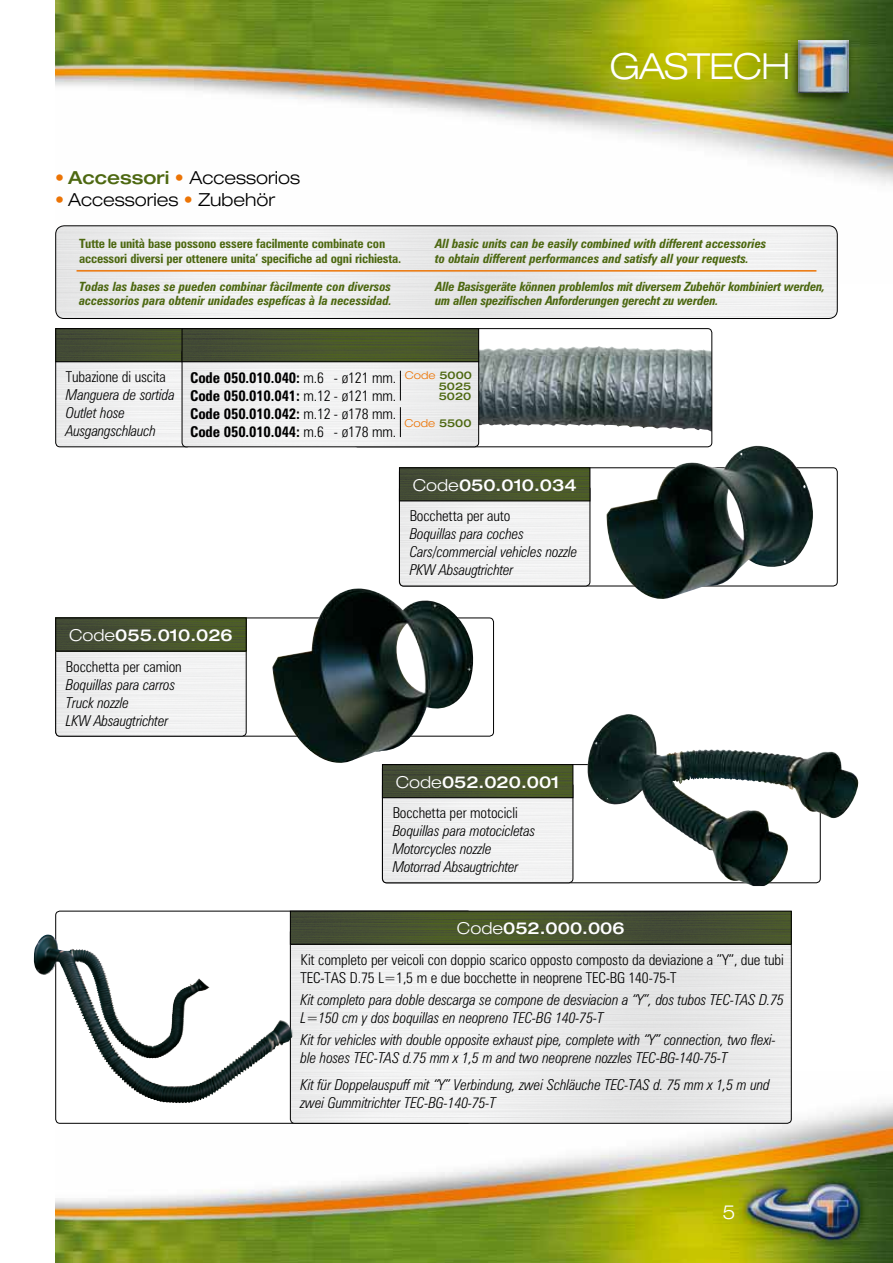
<style>
.page{position:relative;width:893px;height:1263px;background:#fff}
.page>*{position:absolute;margin:0;border:0;box-sizing:border-box;transform-origin:0 0}
.t1{font:300 expanded 36px "Ford";letter-spacing:-.025em;color:#fff}
.t2{font:300 expanded 19.5px "Ford";color:#fff}
.t3{font:300 expanded 18px "Ford";color:#000}
.t4{font:500 expanded 16.5px "Ford";color:#fff}
.t5{font:italic 300 condensed 15px/18px "Zurich BT";letter-spacing:-.01em;color:#000}
.t6{font:300 condensed 15px/18px "Zurich BT";letter-spacing:-.01em;color:#000}
.t7{font:700 condensed 15px/18px "Zurich BT";letter-spacing:-.01em;color:#000;text-align:justify}
.t8{font:italic 700 condensed 12.75px/14.2px "Zurich BT";letter-spacing:-.01em;color:#4d6811}
.t9{font:700 condensed 12.75px/14.2px "Zurich BT";letter-spacing:-.015em;color:#4d6811}
.t10{font:300 expanded 10.95px "Ford";color:#ec7405}
.t11{font:500 expanded 10.65px/10.5px "Ford";color:#4d6811;text-align:justify}
.s1{color:#ec7405}
.s2{font-weight:500;color:#4d6811}
.s3{font-weight:300}
.s4{font-weight:300;color:#ec7405}
</style>
<div class="page">
<img style="left:55px;top:1103px;width:838px;height:160px">
<img style="left:55px;top:0;width:838px;height:231px">
<img style="left:798px;top:40px;width:50px;height:52px">
<img style="left:56px;top:226px;width:781px;height:92px">
<div style="left:55px;top:225px;width:783px;height:94px;border:1px solid #000;border-radius:9px"></div>
<img style="left:606px;top:446px;width:208px;height:153px">
<div style="left:399px;top:501px;width:191px;height:85px;background:#f0f0f1"></div>
<div style="left:399px;top:484px;width:191px;height:102px;border:1px solid #000;border-radius:4px"></div>
<img style="left:401px;top:469px;width:187px;height:30px">
<div style="left:399px;top:467px;width:191px;height:34px;border:1px solid #000"></div>
<img style="left:272px;top:588px;width:205px;height:185px">
<div style="left:56px;top:651px;width:190px;height:85px;background:#f0f0f1"></div>
<div style="left:55px;top:634px;width:192px;height:102px;border:1px solid #000;border-radius:4px"></div>
<img style="left:57px;top:619px;width:188px;height:30px">
<div style="left:55px;top:617px;width:192px;height:34px;border:1px solid #000"></div>
<svg style="left:354px;top:329px;width:358px;height:118px"></svg>
<img style="left:479px;top:346px;width:155px;height:81px">
<div style="left:353px;top:328px;width:359px;height:119px;border:1px solid #000;border-radius:4px"></div>
<div style="left:56px;top:362px;width:126px;height:85px;background:#efefef"></div>
<div style="left:55px;top:348px;width:136px;height:99px;border:1px solid #000;border-radius:4px"></div>
<img style="left:57px;top:330px;width:125px;height:30px">
<div style="left:55px;top:328px;width:136px;height:34px;border:1px solid #000"></div>
<div style="left:182px;top:362px;width:297px;height:85px;background:#efefef"></div>
<div style="left:182px;top:348px;width:297px;height:99px;border:1px solid #000;border-radius:4px"></div>
<img style="left:184px;top:330px;width:293px;height:30px">
<div style="left:182px;top:328px;width:297px;height:34px;border:1px solid #000"></div>
<svg style="left:382px;top:764px;width:438px;height:119px"></svg>
<img style="left:585px;top:723px;width:204px;height:163px">
<div style="left:382px;top:798px;width:191px;height:85px;background:#f0f0f1"></div>
<div style="left:382px;top:781px;width:191px;height:102px;border:1px solid #000;border-radius:4px"></div>
<img style="left:384px;top:766px;width:187px;height:30px">
<div style="left:382px;top:764px;width:191px;height:34px;border:1px solid #000"></div>
<hr style="left:77px;top:270px;width:739px;height:2px;background:#ec7405">
<svg style="left:56px;top:911px;width:415px;height:212px"></svg>
<img style="left:292px;top:913px;width:498px;height:30px">
<div style="left:290px;top:911px;width:502px;height:34px;border:1px solid #000"></div>
<img style="left:33px;top:949px;width:100px;height:141px">
<hr style="left:400px;top:407px;width:1px;height:30px;background:#000">
<hr style="left:400px;top:371px;width:1px;height:30px;background:#000">
<h1 class="t1" style="left:609px;top:45px;width:182px">GASTECH</h1>
<p class="t3" style="left:55px;top:167px;width:246px"><span class="s1">•</span> <span class="s2">Accessori</span> <span class="s1">•</span> Accessorios</p>
<p class="t3" style="left:55px;top:189px;width:221px"><span class="s1">•</span> Accessories <span class="s1">•</span> Zubehör</p>
<p class="t9" style="left:79px;top:237px;width:324px">Tutte le unità base possono essere facilmente combinate con accessori diversi per ottenere unita’ specifiche ad ogni richiesta.</p>
<p class="t8" style="left:79px;top:279px;width:314px">Todas las bases se pueden combinar fàcilmente con diversos accessorios para obtenir unidades espefícas à la necessidad.</p>
<p class="t8" style="left:435px;top:237px;width:333px">All basic units can be easily combined with different accessories to obtain different performances and satisfy all your requests.</p>
<p class="t8" style="left:435px;top:279px;width:392px">Alle Basisgeräte können problemlos mit diversem Zubehör kombiniert werden, um allen spezifischen Anforderungen gerecht zu werden.</p>
<p class="t6" style="left:66px;top:368px;width:102px">Tubazione di uscita</p>
<p class="t5" style="left:66px;top:386px;width:111px">Manguera de sortida<br>Outlet hose<br>Ausgangschlauch</p>
<p class="t7" style="left:190px;top:368px;width:208px">Code 050.010.040: <span class="s3">m.6 - ø121 mm.<br></span>Code 050.010.041: <span class="s3">m.12 - ø121 mm.<br></span>Code 050.010.042: <span class="s3">m.12 - ø178 mm.<br></span>Code 050.010.044: <span class="s3">m.6 - ø178 mm.</span></p>
<p class="t11" style="left:439px;top:370px;width:35px;text-indent:-34px"><span class="s4">Code</span> 5000<br>5025<br>5020</p>
<p class="t10" style="left:404px;top:417px;width:68px">Code <span class="s2">5500</span></p>
<p class="t4" style="left:413px;top:475px;width:165px"><span class="s3">Code</span>050.010.034</p>
<p class="t6" style="left:410px;top:507px;width:102px">Bocchetta per auto</p>
<p class="t5" style="left:410px;top:525px;width:169px">Boquillas para coches<br>Cars/commercial vehicles nozzle<br>PKW Absaugtrichter</p>
<p class="t4" style="left:69px;top:625px;width:165px"><span class="s3">Code</span>055.010.026</p>
<p class="t6" style="left:66px;top:657px;width:117px">Bocchetta per camion</p>
<p class="t5" style="left:66px;top:675px;width:111px">Boquillas para carros<br>Truck nozzle<br>LKW Absaugtrichter</p>
<p class="t4" style="left:396px;top:771px;width:165px"><span class="s3">Code</span>052.020.001</p>
<p class="t6" style="left:393px;top:804px;width:127px">Bocchetta per motocicli</p>
<p class="t5" style="left:393px;top:822px;width:144px">Boquillas para motocicletas<br>Motorcycles nozzle<br>Motorrad Absaugtrichter</p>
<p class="t4" style="left:457px;top:918px;width:169px"><span class="s3">Code</span>052.000.006</p>
<p class="t6" style="left:301px;top:950px;width:485px">Kit completo per veicoli con doppio scarico opposto composto da deviazione a ”Y”, due tubi<br>TEC-TAS D.75 L=1,5 m e due bocchette in neoprene TEC-BG 140-75-T</p>
<p class="t5" style="left:301px;top:990px;width:485px">Kit completo para doble descarga se compone de desviacion a “Y”, dos tubos TEC-TAS D.75<br>L=150 cm y dos boquillas en neopreno TEC-BG 140-75-T</p>
<p class="t5" style="left:301px;top:1031px;width:477px">Kit for vehicles with double opposite exhaust pipe, complete with “Y” connection, two flexi&shy;ble hoses TEC-TAS d.75 mm x 1,5 m and two neoprene nozzles TEC-BG-140-75-T</p>
<p class="t5" style="left:301px;top:1075px;width:471px">Kit für Doppelauspuff mit “Y” Verbindung, zwei Schläuche TEC-TAS d. 75 mm x 1,5 m und zwei Gummitrichter TEC-BG-140-75-T</p>
<h2 class="t2" style="left:723px;top:1200px;width:15px">5</h2>
</div>
